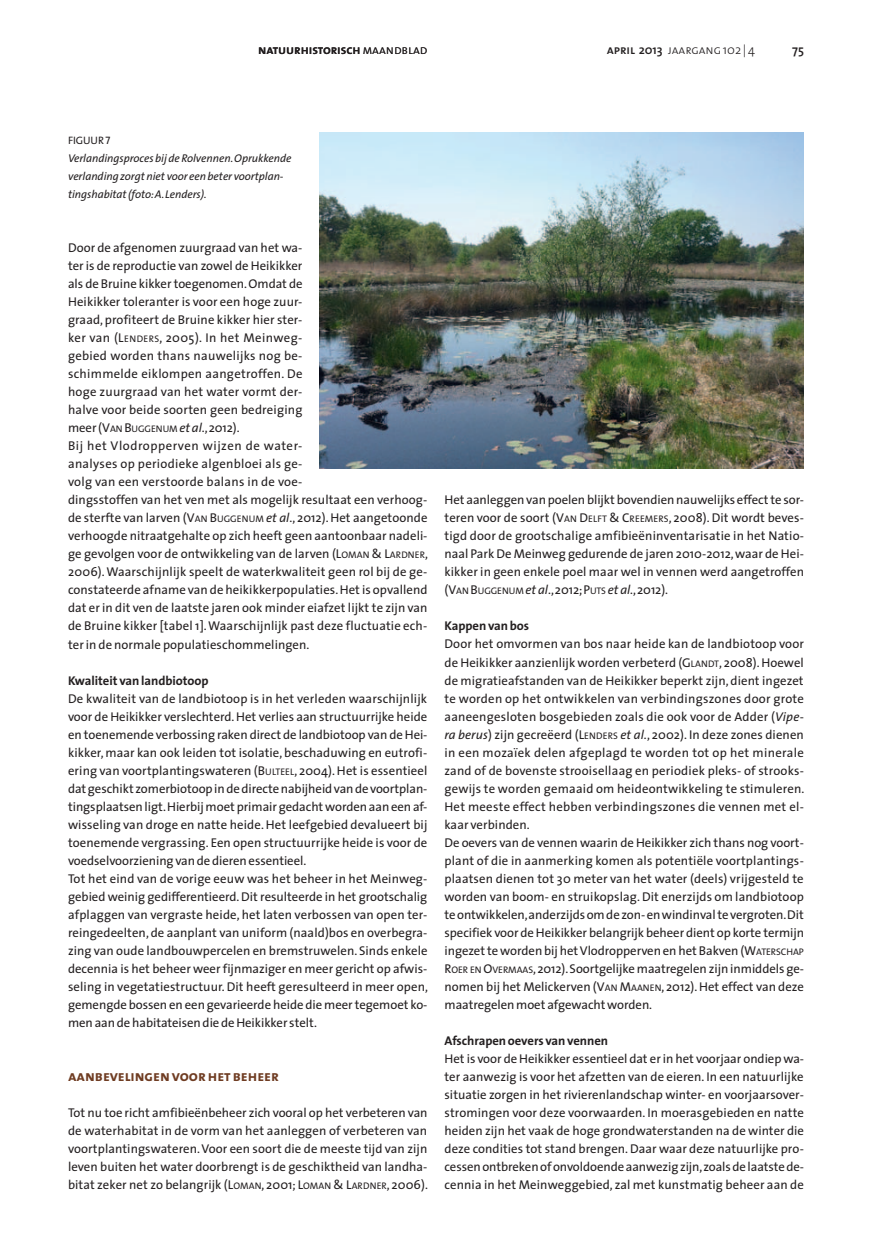
<style>
.page{position:relative;width:872px;height:1234px;background:#fff}
.page>*{position:absolute;margin:0;border:0;box-sizing:border-box;transform-origin:0 0}
.t1{font:15px "The Sans Bold Caps";letter-spacing:-.005em;color:#6f3c22}
.t2{font:12.75px/18px "The Sans";letter-spacing:.005em;color:#231f20;text-align:justify}
.t3{font:700 12.75px "The Sans";letter-spacing:-.005em;color:#231f20}
.t4{font:12.75px "The Sans Semi Bold Caps";letter-spacing:-.005em;color:#231f20}
.t5{font:12.75px "The Sans Light Caps";letter-spacing:-.005em;color:#231f20}
.t6{font:600 12.75px "The Sans";color:#231f20}
.t7{font:italic 11.25px/18px "The Sans";letter-spacing:-.005em;color:#231f20}
.t8{font:10.8px "The Sans Caps";color:#231f20}
.s1{font-family:"The Sans Light Caps"}
.s2{font-family:"The Sans Semi Bold Caps"}
.s3{font-family:"The Sans";font-weight:600}
.s4{font-family:"The Sans";font-weight:300}
.s5{font-style:inherit}
.s6{font-size:9.6px}
.s7{font-style:italic}
</style>
<div class="page">
<img style="left:319px;top:132px;width:485px;height:336px">
<p class="t4" style="left:258px;top:39px;width:171px">natuurhistorisch<span class="s1">maandblad</span></p>
<p class="t5" style="left:607px;top:39px;width:150px"><span class="s2">april</span> <span class="s3">2013</span> jaargang <span class="s4">102 | 4</span></p>
<p class="t6" style="left:792px;top:39px;width:13px">75</p>
<p class="t8" style="left:68px;top:131px;width:13px">FIGUUR</p>
<p class="t8" style="left:106px;top:131px;width:6px">7</p>
<p class="t7" style="left:68px;top:149px;width:225px">Verlandingsproces bij de Rolvennen. Oprukkende verlanding zorgt niet voor een beter voortplan&shy;tingshabitat (foto: A. Lenders).</p>
<p class="t2" style="left:68px;top:238px;width:361px;text-align:left">Door de afgenomen zuurgraad van het wa-<br>ter is de reproductie van zowel de Heikikker<br>als de Bruine kikker toegenomen. Omdat de<br>Heikikker toleranter is voor een hoge zuur-<br>graad, profiteert de Bruine kikker hier ster-<br>ker van (<span class="s5">L</span><span class="s6">ENDERS</span><span class="s5">, 2005</span>). In het Meinweg-<br>gebied worden thans nauwelijks nog be-<br>schimmelde eiklompen aangetroffen. De<br>hoge zuurgraad van het water vormt der-<br>halve voor beide soorten geen bedreiging<br>meer (<span class="s5">V</span><span class="s6">AN</span> <span class="s5">B</span><span class="s6">UGGENUM</span> <span class="s7">et al</span><span class="s5">., 2012)</span>.<br>Bij het Vlodropperven wijzen de water-<br>analyses op periodieke algenbloei als ge-<br>volg van een verstoorde balans in de voe-<br>dingsstoffen van het ven met als mogelijk resultaat een verhoog&shy;de sterfte van larven (<span class="s5">V</span><span class="s6">AN</span> <span class="s5">B</span><span class="s6">UGGENUM</span> <span class="s7">et al</span><span class="s5">., 2012).</span> Het aangetoonde verhoogde nitraatgehalte op zich heeft geen aantoonbaar nadeli&shy;ge gevolgen voor de ontwikkeling van de larven (<span class="s5">L</span><span class="s6">OMAN</span> <span class="s5">&amp; L</span><span class="s6">ARDNER</span><span class="s5">, 2006</span>). Waarschijnlijk speelt de waterkwaliteit geen rol bij de ge&shy;constateerde afname van de heikikkerpopulaties. Het is opvallend dat er in dit ven de laatste jaren ook minder eiafzet lijkt te zijn van de Bruine kikker [tabel 1]. Waarschijnlijk past deze fluctuatie ech&shy;ter in de normale populatieschommelingen.</p>
<p class="t3" style="left:68px;top:669px;width:142px">Kwaliteit van landbiotoop</p>
<p class="t2" style="left:68px;top:688px;width:361px;text-align:left">De kwaliteit van de landbiotoop is in het verleden waarschijnlijk voor de Heikikker verslechterd. Het verlies aan structuurrijke heide en toenemende verbossing raken direct de landbiotoop van de Hei&shy;kikker, maar kan ook leiden tot isolatie, beschaduwing en eutrofi&shy;ëring van voortplantingswateren (<span class="s5">B</span><span class="s6">ULTEEL</span><span class="s5">, 2004</span>). Het is essentieel dat geschikt zomerbiotoop in de directe nabijheid van de voortplan&shy;tingsplaatsen ligt. Hierbij moet primair gedacht worden aan een af&shy;wisseling van droge en natte heide. Het leefgebied devalueert bij toenemende vergrassing. Een open structuurrijke heide is voor de voedselvoorziening van de dieren essentieel.<br>Tot het eind van de vorige eeuw was het beheer in het Meinweg&shy;gebied weinig gedifferentieerd. Dit resulteerde in het grootschalig afplaggen van vergraste heide, het laten verbossen van open ter&shy;reingedeelten, de aanplant van uniform (naald)bos en overbegra&shy;zing van oude landbouwpercelen en bremstruwelen. Sinds enkele decennia is het beheer weer fijnmaziger en meer gericht op afwis&shy;seling in vegetatiestructuur. Dit heeft geresulteerd in meer open, gemengde bossen en een gevarieerde heide die meer tegemoet ko&shy;men aan de habitateisen die de Heikikker stelt.</p>
<p class="t1" style="left:68px;top:1062px;width:212px">aanbevelingen voor het beheer</p>
<p class="t2" style="left:68px;top:1102px;width:361px">Tot nu toe richt amfibieënbeheer zich vooral op het verbeteren van de waterhabitat in de vorm van het aanleggen of verbeteren van voortplantingswateren. Voor een soort die de meeste tijd van zijn leven buiten het water doorbrengt is de geschiktheid van landha&shy;bitat zeker net zo belangrijk (<span class="s5">L</span><span class="s6">OMAN</span><span class="s5">, 2001; L</span><span class="s6">OMAN</span> <span class="s5">&amp; L</span><span class="s6">ARDNER</span><span class="s5">, 2006</span>).</p>
<p class="t2" style="left:444px;top:490px;width:361px">Het aanleggen van poelen blijkt bovendien nauwelijks effect te sor&shy;teren voor de soort (<span class="s5">V</span><span class="s6">AN</span> <span class="s5">D</span><span class="s6">ELFT</span> <span class="s5">&amp; C</span><span class="s6">REEMERS</span><span class="s5">, 2008</span>). Dit wordt beves&shy;tigd door de grootschalige amfibieëninventarisatie in het Natio&shy;naal Park De Meinweg gedurende de jaren 2010-2012, waar de Hei&shy;kikker in geen enkele poel maar wel in vennen werd aangetroffen (<span class="s5">V</span><span class="s6">AN</span> <span class="s5">B</span><span class="s6">UGGENUM</span> <span class="s7">et al</span><span class="s5">., 2012; P</span><span class="s6">UTS</span> <span class="s7">et al.</span><span class="s5">, 2012</span>).</p>
<p class="t3" style="left:444px;top:615px;width:86px">Kappen van bos</p>
<p class="t2" style="left:444px;top:634px;width:361px;text-align:left">Door het omvormen van bos naar heide kan de landbiotoop voor de Heikikker aanzienlijk worden verbeterd (<span class="s5">G</span> <span class="s6">LANDT</span><span class="s5">, 2008</span>). Hoewel de migratieafstanden van de Heikikker beperkt zijn, dient ingezet te worden op het ontwikkelen van verbindingszones door grote aaneengesloten bosgebieden zoals die ook voor de Adder (<span class="s7">Vipe&shy;ra berus</span>) zijn gecreëerd (<span class="s5">L</span><span class="s6">ENDERS</span> <span class="s7">et al.</span><span class="s5">, 2002</span>). In deze zones dienen in een mozaïek delen afgeplagd te worden tot op het minerale zand of de bovenste strooisellaag en periodiek pleks- of strooks&shy;gewijs te worden gemaaid om heideontwikkeling te stimuleren.<br>Het meeste effect hebben verbindingszones die vennen met el&shy;kaar verbinden.<br>De oevers van de vennen waarin de Heikikker zich thans nog voort&shy;plant of die in aanmerking komen als potentiële voortplantings&shy;plaatsen dienen tot 30 meter van het water (deels) vrijgesteld te worden van boom- en struikopslag. Dit enerzijds om landbiotoop te ontwikkelen, anderzijds om de zon- en windinval te vergroten. Dit specifiek voor de Heikikker belangrijk beheer dient op korte termijn ingezet te worden bij het Vlodropperven en het Bakven (<span class="s5">W</span><span class="s6">ATERSCHAP </span><span class="s5">R</span><span class="s6">OER EN</span> <span class="s5">O</span><span class="s6">VERMAAS</span><span class="s5">, 2012</span>). Soortgelijke maatregelen zijn inmiddels ge&shy;nomen bij het Melickerven (<span class="s5">V</span><span class="s6">AN</span> <span class="s5">M</span><span class="s6">AANEN</span><span class="s5">, 2012</span>). Het effect van deze maatregelen moet afgewacht worden.</p>
<p class="t3" style="left:444px;top:1029px;width:165px">Afschrapen oevers van vennen</p>
<p class="t2" style="left:444px;top:1048px;width:361px">Het is voor de Heikikker essentieel dat er in het voorjaar ondiep wa&shy;ter aanwezig is voor het afzetten van de eieren. In een natuurlijke situatie zorgen in het rivierenlandschap winter- en voorjaarsover&shy;stromingen voor deze voorwaarden. In moerasgebieden en natte heiden zijn het vaak de hoge grondwaterstanden na de winter die deze condities tot stand brengen. Daar waar deze natuurlijke pro&shy;cessen ontbreken of onvoldoende aanwezig zijn, zoals de laatste de&shy;cennia in het Meinweggebied, zal met kunstmatig beheer aan de</p>
</div>
